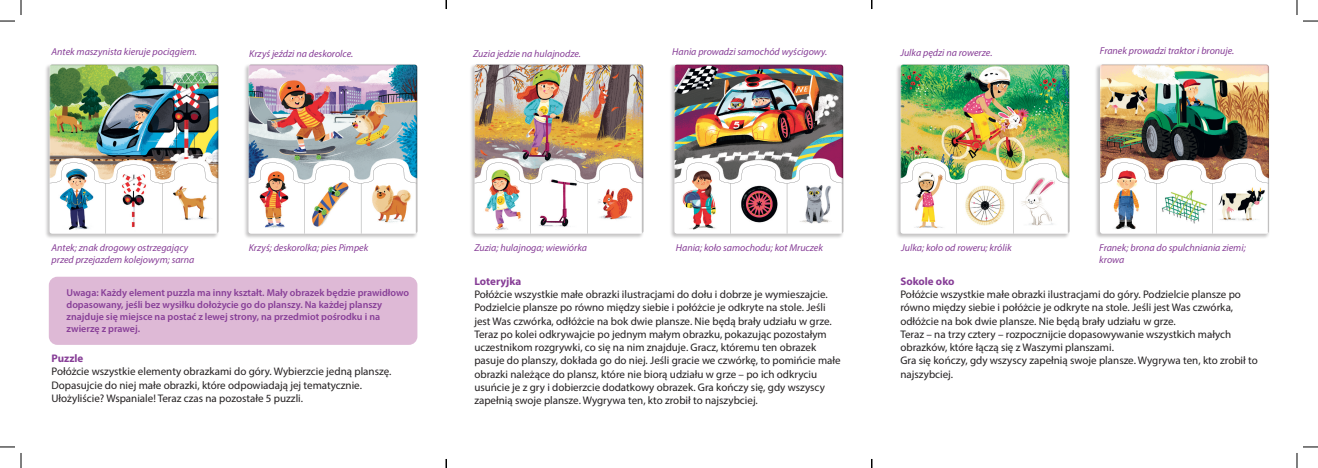
<style>
.page{position:relative;width:1318px;height:468px;background:#fff}
.page>*{position:absolute;margin:0;border:0;box-sizing:border-box;transform-origin:0 0}
.t1{font:11px/13.2px "Myriad Pro";color:#231f20}
.t2{font:700 11px "Myriad Pro";color:#873e97}
.t3{font:italic 10px/12px "Myriad Pro";color:#873e97}
.t4{font:600 10px/12px "Myriad Pro";color:#873e97}
</style>
<div class="page">
<div style="left:49px;top:276px;width:368px;height:68px;background:#deb9d6;border-radius:9px"></div>
<div style="left:895px;top:63px;width:175px;height:176px;background:#231f20;opacity:.26"></div>
<div style="left:900px;top:64px;width:170px;height:170px;background:#231f20;opacity:.33"></div>
<div style="left:1094px;top:63px;width:176px;height:176px;background:#231f20;opacity:.26"></div>
<div style="left:1099px;top:64px;width:170px;height:170px;background:#231f20;opacity:.33"></div>
<div style="left:469px;top:63px;width:175px;height:176px;background:#231f20;opacity:.26"></div>
<div style="left:474px;top:64px;width:170px;height:170px;background:#231f20;opacity:.33"></div>
<div style="left:669px;top:63px;width:175px;height:176px;background:#231f20;opacity:.26"></div>
<div style="left:674px;top:64px;width:170px;height:170px;background:#231f20;opacity:.33"></div>
<div style="left:44px;top:63px;width:176px;height:176px;background:#231f20;opacity:.26"></div>
<div style="left:49px;top:64px;width:170px;height:170px;background:#231f20;opacity:.33"></div>
<div style="left:243px;top:63px;width:175px;height:176px;background:#231f20;opacity:.26"></div>
<div style="left:248px;top:64px;width:170px;height:170px;background:#231f20;opacity:.33"></div>
<svg style="left:1303px;top:20px;width:15px;height:2px"></svg>
<svg style="left:1303px;top:446px;width:15px;height:1px"></svg>
<svg style="left:0;top:0;width:22px;height:22px"></svg>
<svg style="left:0;top:446px;width:22px;height:21px"></svg>
<svg style="left:1296px;top:0;width:1px;height:15px"></svg>
<svg style="left:1296px;top:453px;width:1px;height:14px"></svg>
<p class="t3" style="left:52px;top:46px;width:147px">Antek maszynista kieruje pociągiem.</p>
<p class="t3" style="left:249px;top:47px;width:106px">Krzyś jeździ na deskorolce.</p>
<p class="t3" style="left:473px;top:47px;width:109px">Zuzia jedzie na hulajnodze.</p>
<p class="t3" style="left:672px;top:46px;width:157px">Hania prowadzi samochód wyścigowy.</p>
<p class="t3" style="left:900px;top:47px;width:94px">Julka pędzi na rowerze.</p>
<p class="t3" style="left:1100px;top:45px;width:136px">Franek prowadzi traktor i bronuje.</p>
<p class="t3" style="left:52px;top:241px;width:144px">Antek; znak drogowy ostrzegający przed przejazdem kolejowym; sarna</p>
<p class="t3" style="left:249px;top:241px;width:121px">Krzyś; deskorolka; pies Pimpek</p>
<p class="t4" style="left:67px;top:286px;width:344px">Uwaga: Każdy element puzzla ma inny kształt. Mały obrazek będzie prawidłowo dopasowany, jeśli bez wysiłku dołożycie go do planszy. Na każdej planszy znajduje się miejsce na postać z lewej strony, na przedmiot pośrodku i na zwierzę z prawej.</p>
<p class="t2" style="left:51px;top:351px;width:33px">Puzzle</p>
<p class="t1" style="left:51px;top:364px;width:341px">Połóżcie wszystkie elementy obrazkami do góry. Wybierzcie jedną planszę.<br>Dopasujcie do niej małe obrazki, które odpowiadają jej tematycznie.</p>
<p class="t1" style="left:51px;top:391px;width:253px">Ułożyliście? Wspaniale! Teraz czas na pozostałe 5 puzzli.</p>
<p class="t3" style="left:474px;top:241px;width:114px">Zuzia; hulajnoga; wiewiórka</p>
<p class="t3" style="left:676px;top:241px;width:149px">Hania; koło samochodu; kot Mruczek</p>
<p class="t3" style="left:901px;top:241px;width:112px">Julka; koło od roweru; królik</p>
<p class="t3" style="left:1099px;top:241px;width:148px">Franek; brona do spulchniania ziemi; krowa</p>
<p class="t2" style="left:474px;top:274px;width:48px">Loteryjka</p>
<p class="t1" style="left:474px;top:287px;width:368px">Połóżcie wszystkie małe obrazki ilustracjami do dołu i dobrze je wymieszajcie.<br>Podzielcie plansze po równo między siebie i połóżcie je odkryte na stole. Jeśli jest Was czwórka, odłóżcie na bok dwie plansze. Nie będą brały udziału w grze.<br>Teraz po kolei odkrywajcie po jednym małym obrazku, pokazując pozostałym uczestnikom rozgrywki, co się na nim znajduje. Gracz, któremu ten obrazek pasuje do planszy, dokłada go do niej. Jeśli gracie we czwórkę, to pomińcie małe obrazki należące do plansz, które nie biorą udziału w grze – po ich odkryciu usuńcie je z gry i dobierzcie dodatkowy obrazek. Gra kończy się, gdy wszyscy zapełnią swoje plansze. Wygrywa ten, kto zrobił to najszybciej.</p>
<p class="t2" style="left:900px;top:274px;width:56px">Sokole oko</p>
<p class="t1" style="left:900px;top:287px;width:342px">Połóżcie wszystkie małe obrazki ilustracjami do góry. Podzielcie plansze po równo między siebie i połóżcie je odkryte na stole. Jeśli jest Was czwórka, odłóżcie na bok dwie plansze. Nie będą brały udziału w grze.</p>
<p class="t1" style="left:900px;top:327px;width:332px">Teraz – na trzy cztery – rozpocznijcie dopasowywanie wszystkich małych obrazków, które łączą się z Waszymi planszami.</p>
<p class="t1" style="left:900px;top:353px;width:359px">Gra się kończy, gdy wszyscy zapełnią swoje plansze. Wygrywa ten, kto zrobił to najszybciej.</p>
</div>
